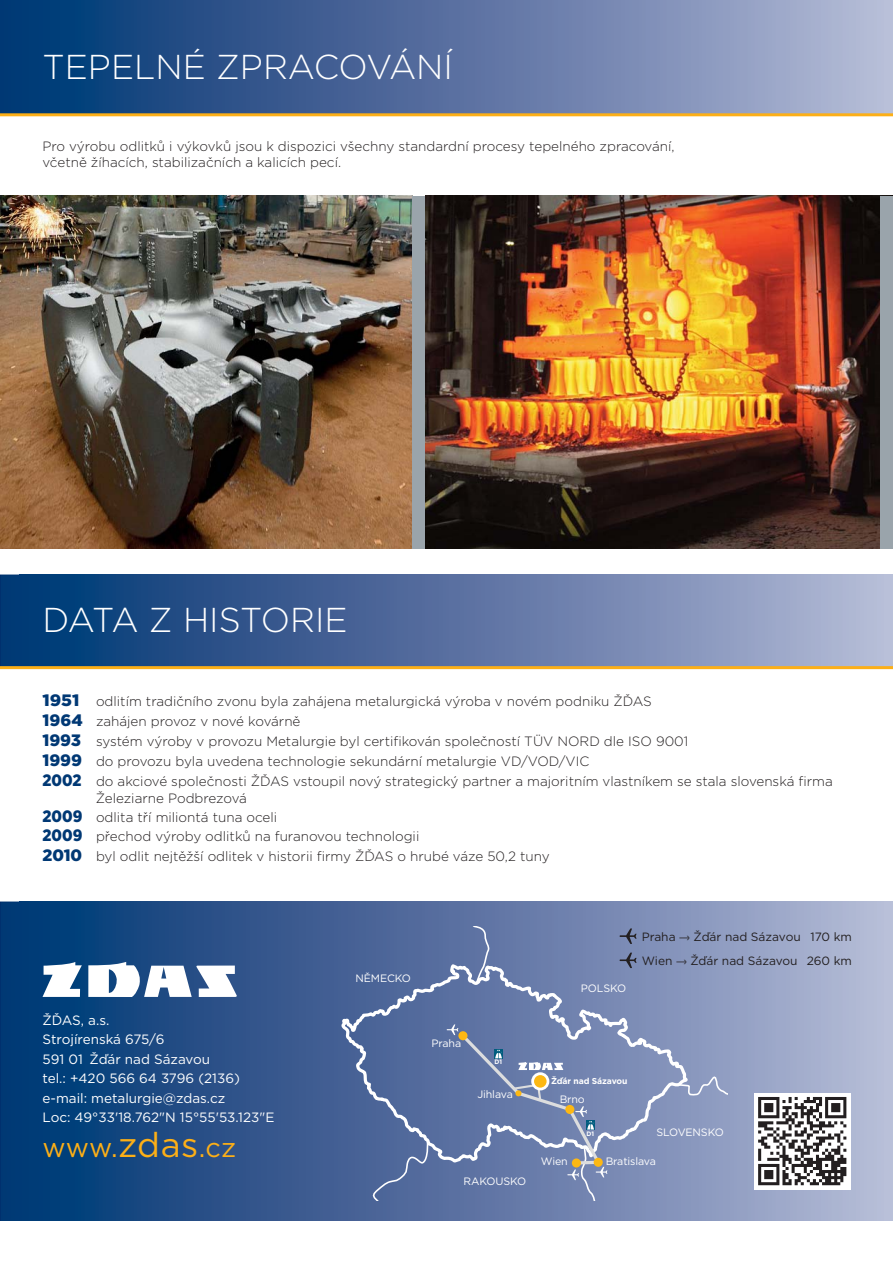
<style>
.page{position:relative;width:893px;height:1263px;background:#fff}
.page>*{position:absolute;margin:0;border:0;box-sizing:border-box;transform-origin:0 0}
.t1{font:300 34.5px "Gotham";color:#fff}
.t2{font:27px "Gotham";color:#fcaf17}
.t3{font:300 13.5px/19.8px "Gotham";color:#231f20}
.t4{font:13.5px/19.5px "Gotham";color:#fff}
.t5{font:12px/24.2px "Gotham";color:#231f20}
.t6{font:10.65px "Gotham";letter-spacing:-.01em;color:#fff}
.t7{font:700 8.55px "Gotham";letter-spacing:-.01em;color:#fff}
.t8{font:700 6.45px "Gotham";color:#fff}
.s1{font-weight:900;font-size:16.5px;color:#003874}
.s2{font-family:"Gotham Narrow";font-weight:900;font-size:16.5px;color:#003874}
.s3{font-size:34.5px}
.s4{font-family:"Myriad Hebrew"}
</style>
<div class="page">
<img style="left:0;top:0;width:893px;height:113px">
<img style="left:0;top:574px;width:893px;height:92px">
<img style="left:0;top:901px;width:893px;height:319px">
<img style="left:0;top:196px;width:412px;height:353px">
<img style="left:425px;top:196px;width:455px;height:353px">
<div style="left:754px;top:1093px;width:96px;height:96px;background:#fff"></div>
<div style="left:755px;top:1094px;width:94px;height:94px;background:linear-gradient(to right,#fdfdfd,#fcfcfc)"></div>
<svg style="left:758px;top:1097px;width:88px;height:88px"></svg>
<svg style="left:43px;top:962px;width:39px;height:35px"></svg>
<svg style="left:88px;top:962px;width:149px;height:35px"></svg>
<svg style="left:620px;top:928px;width:17px;height:16px"></svg>
<svg style="left:620px;top:953px;width:17px;height:9px"></svg>
<svg style="left:341px;top:962px;width:349px;height:202px;background:#6e81ac"></svg>
<svg style="left:447px;top:1024px;width:160px;height:176px;background:#7284ac"></svg>
<svg style="left:531px;top:1072px;width:18px;height:18px"></svg>
<div style="left:534px;top:1075px;width:13px;height:12px;background:#fdb813;border-radius:50%"></div>
<svg style="left:462px;top:926px;width:28px;height:59px;background:#788ab2"></svg>
<svg style="left:370px;top:1139px;width:60px;height:61px;background:#586f9f"></svg>
<svg style="left:676px;top:1075px;width:51px;height:38px;background:#95a2c4"></svg>
<hr style="left:0;top:113px;width:893px;height:3px;background:#fcaf17">
<hr style="left:0;top:666px;width:893px;height:3px;background:#fcaf17">
<div style="left:412px;top:196px;width:13px;height:353px;background:#9aa4ab"></div>
<div style="left:880px;top:196px;width:13px;height:353px;background:#9aa4ab"></div>
<h1 class="t1" style="left:43px;top:51px;width:412px">TEPELNÉ ZPRACOVÁNÍ</h1>
<p class="t3" style="left:43px;top:139px;width:634px;line-height:16.2px">Pro výrobu odlitků i výkovků jsou k dispozici všechny standardní procesy tepelného zpracování, včetně žíhacích, stabilizačních a kalicích pecí.</p>
<h1 class="t1" style="left:43px;top:603px;width:307px">DATA Z HISTORIE</h1>
<p class="t3" style="left:43px;top:693px;width:792px"><span class="s1">1951</span> odlitím tradičního zvonu byla zahájena metalurgická výroba v novém podniku ŽĎAS<br><span class="s1">1964</span> zahájen provoz v nové kovárně<br><span class="s1">1993</span> systém výroby v provozu Metalurgie byl certifikován společností TÜV NORD dle ISO 9001<br><span class="s1">1999</span> do provozu byla uvedena technologie sekundární metalurgie VD/VOD/VIC<br><span class="s2">2002</span> do akciové společnosti ŽĎAS vstoupil nový strategický partner a majoritním vlastníkem se stala slovenská firma</p>
<p class="t3" style="left:43px;top:789px;width:509px;line-height:19.4px;text-indent:53px">Železiarne Podbrezová<br><span class="s2">2009</span> odlita tří miliontá tuna oceli<br><span class="s2">2009</span> přechod výroby odlitků na furanovou technologii<br><span class="s2">2010</span> byl odlit nejtěžší odlitek v historii firmy ŽĎAS o hrubé váze 50,2 tuny</p>
<p class="t4" style="left:43px;top:1011px;width:233px">ŽĎAS, a.s.<br>Strojírenská 675/6<br>591 01 Žďár nad Sázavou<br>tel.: +420 566 64 3796 (2136) e-mail: metalurgie@zdas.cz<br>Loc: 49°33'18.762"N 15°55'53.123"E</p>
<h2 class="t2" style="left:43px;top:1137px;width:195px">www.<span class="s3">zdas</span>.cz</h2>
<p class="t6" style="left:356px;top:974px;width:57px">NĚMECKO</p>
<p class="t6" style="left:581px;top:984px;width:47px">POLSKO</p>
<p class="t5" style="left:642px;top:925px;width:212px">Praha <span class="s4">—›</span> Žďár nad Sázavou 170 km<br>Wien <span class="s4">—›</span> Žďár nad Sázavou 260 km</p>
<p class="t6" style="left:431px;top:1039px;width:31px">Praha</p>
<p class="t8" style="left:494px;top:1059px;width:9px">D1</p>
<p class="t6" style="left:477px;top:1090px;width:37px">Jihlava</p>
<p class="t6" style="left:463px;top:1177px;width:64px">RAKOUSKO</p>
<p class="t7" style="left:551px;top:1077px;width:78px">Žďár nad Sázavou</p>
<p class="t6" style="left:560px;top:1095px;width:27px">Brno</p>
<p class="t8" style="left:586px;top:1130px;width:9px">D1</p>
<p class="t6" style="left:656px;top:1128px;width:69px">SLOVENSKO</p>
<p class="t6" style="left:541px;top:1157px;width:29px">Wien</p>
<p class="t6" style="left:606px;top:1157px;width:52px">Bratislava</p>
</div>
